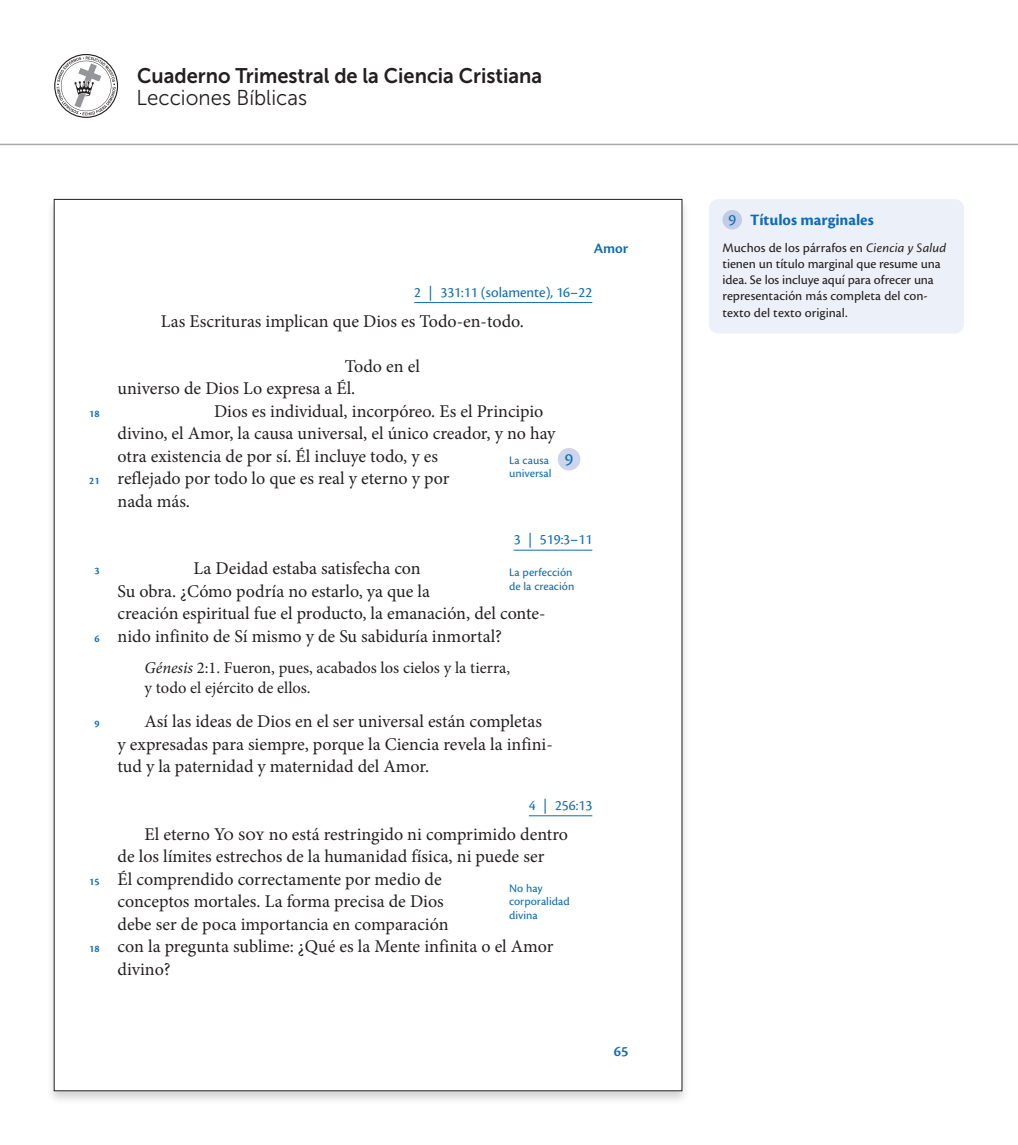
<style>
.page{position:relative;width:1018px;height:1145px;background:#fff}
.page>*{position:absolute;margin:0;border:0;box-sizing:border-box;transform-origin:0 0}
.t1{font:21.6px "Museo Sans 300";color:#231f20;scale:.95 1}
.t2{font:21px "Museo Sans 700";color:#231f20;scale:.95 1}
.t3{font:18px/22.5px "Minion Pro";color:#231f20}
.Margin_Note{font:18px "Cronos Pro Capt";color:#0d6cb6}
.t4{font:16.5px/20.2px "Minion Pro";color:#231f20}
.Headers{font:700 16.5px "Cronos Pro";color:#0d6cb6}
.Margin_Note-2{font:16.5px "Cronos Pro Capt";color:#0d6cb6}
.t5{font:15px "Cronos Pro";color:#0d6cb6}
.t6{font:600 15px "Cronos Pro";color:#0d6cb6}
.Main_Text{font:13.5px/16.2px "Cronos Pro Capt";color:#231f20}
.t7{font:12px/13.5px "Cronos Pro Capt";color:#0d6cb6}
.t8{font:10.5px "Cronos Pro Semibold Capt";color:#0d6cb6}
.s1{font-family:"Cronos Pro Semibold Capt";font-size:10.5px;color:#0d6cb6}
.s2{font-style:italic}
.s3{font-family:"Cronos Pro Capt It"}
</style>
<div class="page">
<div style="left:46px;top:197px;width:645px;height:908px;background:#231f20;opacity:.2"></div>
<div style="left:54px;top:199px;width:628px;height:891px;background:#fff"></div>
<hr style="left:414px;top:302px;width:178px;height:1px;background:#0d6cb6">
<hr style="left:514px;top:550px;width:78px;height:1px;background:#0d6cb6">
<hr style="left:529px;top:815px;width:63px;height:1px;background:#0d6cb6">
<div style="left:709px;top:199px;width:255px;height:134px;background:#ecf0f8;border-radius:9px"></div>
<div style="left:722px;top:210px;width:20px;height:19px;background:#c1cce7;border-radius:50%"></div>
<div style="left:558px;top:448px;width:22px;height:22px;background:#ccd5ec;border-radius:50%"></div>
<svg style="left:54px;top:54px;width:64px;height:64px"></svg>
<div style="left:109px;top:109px;width:10px;height:9px;background:#fff"></div>
<hr style="left:0;top:144px;width:1018px;height:1px;background:#a8a9ad">
<p class="t2" style="left:137px;top:64px;width:428px">Cuaderno Trimestral de la Ciencia Cristiana</p>
<p class="t1" style="left:137px;top:86px;width:181px">Lecciones Bíblicas</p>
<p class="t6" style="left:594px;top:240px;width:36px">Amor</p>
<p class="t5" style="left:414px;top:283px;width:180px">2 | 331:11 (solamente), 16–22</p>
<p class="t3" style="left:161px;top:310px;width:365px">Las Escrituras implican que Dios es Todo-en-todo.</p>
<p class="t3" style="left:118px;top:355px;width:304px;text-indent:227px">Todo en el universo de Dios Lo expresa a Él.</p>
<p class="t8" style="left:89px;top:407px;width:12px">18</p>
<p class="t3" style="left:214px;top:400px;width:331px">Dios es individual, incorpóreo. Es el Principio</p>
<p class="t3" style="left:118px;top:422px;width:440px">divino, el Amor, la causa universal, el único creador, y no hay</p>
<p class="t3" style="left:118px;top:445px;width:322px">otra existencia de por sí. Él incluye todo, y es</p>
<p class="t3" style="left:89px;top:467px;width:362px"><span class="s1">21</span> reflejado por todo lo que es real y eterno y por</p>
<p class="t3" style="left:118px;top:490px;width:74px">nada más.</p>
<p class="t5" style="left:514px;top:531px;width:80px">3 | 519:3–11</p>
<p class="t8" style="left:94px;top:565px;width:7px">3</p>
<p class="t3" style="left:194px;top:557px;width:229px">La Deidad estaba satisfecha con</p>
<p class="t3" style="left:118px;top:580px;width:314px">Su obra. ¿Cómo podría no estarlo, ya que la</p>
<p class="t3" style="left:118px;top:602px;width:430px">creación espiritual fue el producto, la emanación, del conte-</p>
<p class="t3" style="left:94px;top:625px;width:409px"><span class="s1">6</span> nido infinito de Sí mismo y de Su sabiduría inmortal?</p>
<p class="t4" style="left:145px;top:658px;width:367px"><span class="s2">Génesis</span> 2:1. Fueron, pues, acabados los cielos y la tierra, y todo el ejército de ellos.</p>
<p class="t8" style="left:94px;top:718px;width:7px">9</p>
<p class="t3" style="left:118px;top:710px;width:437px;text-indent:27px">Así las ideas de Dios en el ser universal están completas y expresadas para siempre, porque la Ciencia revela la infini&shy;tud y la paternidad y maternidad del Amor.</p>
<p class="t5" style="left:529px;top:796px;width:65px">4 | 256:13</p>
<p class="t3" style="left:145px;top:823px;width:425px">El eterno Yo soy no está restringido ni comprimido dentro</p>
<p class="t3" style="left:118px;top:845px;width:428px">de los límites estrechos de la humanidad física, ni puede ser</p>
<p class="t3" style="left:89px;top:868px;width:354px"><span class="s1">15</span> Él comprendido correctamente por medio de</p>
<p class="t3" style="left:118px;top:890px;width:328px">conceptos mortales. La forma precisa de Dios</p>
<p class="t3" style="left:118px;top:913px;width:333px">debe ser de poca importancia en comparación</p>
<p class="t3" style="left:89px;top:935px;width:466px"><span class="s1">18</span> con la pregunta sublime: ¿Qué es la Mente infinita o el Amor</p>
<p class="t3" style="left:118px;top:958px;width:55px">divino?</p>
<p class="Margin_Note" style="left:565px;top:449px;width:10px">9</p>
<p class="t7" style="left:509px;top:453px;width:44px">La causa universal</p>
<p class="t7" style="left:509px;top:566px;width:67px">La perfección de la creación</p>
<p class="t7" style="left:509px;top:881px;width:62px">No hay corporalidad divina</p>
<p class="t6" style="left:614px;top:1043px;width:16px">65</p>
<p class="Headers" style="left:750px;top:210px;width:125px">Títulos marginales</p>
<p class="Main_Text" style="left:722px;top:239px;width:225px">Muchos de los párrafos en <span class="s3">Ciencia y Salud </span>tienen un título marginal que resume una idea. Se los incluye aquí para ofrecer una representación más completa del con&shy;texto del texto original.</p>
<p class="Margin_Note-2" style="left:728px;top:210px;width:9px">9</p>
</div>
